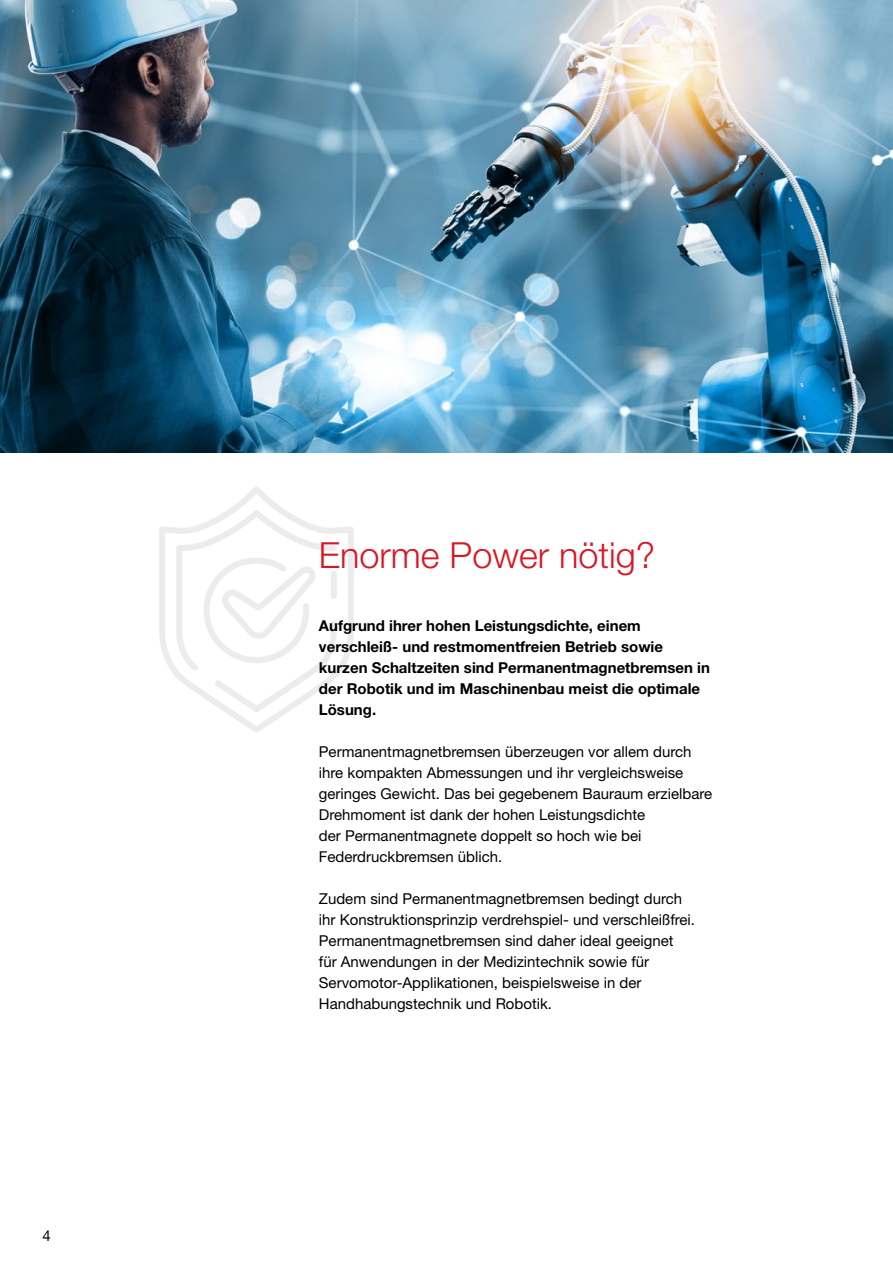
<style>
.page{position:relative;width:893px;height:1263px;background:#fff}
.page>*{position:absolute;margin:0;border:0;box-sizing:border-box;transform-origin:0 0}
.t1{font:300 36px "Helvetica Neue LT Pro";color:#d81724}
.t2{font:15px/21px "Helvetica Neue LT Pro";color:#000}
.t3{font:700 15px/21px "Helvetica Neue LT Pro";color:#000}
</style>
<div class="page">
<svg style="left:159px;top:487px;width:195px;height:246px"></svg>
<img style="left:0;top:0;width:893px;height:452px">
<p class="t2" style="left:43px;top:1225px;width:10px">4</p>
<h1 class="t1" style="left:319px;top:533px;width:338px">Enorme Power nötig?</h1>
<p class="t3" style="left:319px;top:614px;width:393px">Aufgrund ihrer hohen Leistungsdichte, einem verschleiß- und restmomentfreien Betrieb sowie kurzen Schaltzeiten sind Permanentmagnetbremsen in der Robotik und im Maschinenbau meist die optimale Lösung.</p>
<p class="t2" style="left:319px;top:740px;width:395px">Permanentmagnetbremsen überzeugen vor allem durch ihre kompakten Abmessungen und ihr vergleichsweise geringes Gewicht. Das bei gegebenem Bauraum erzielbare Drehmoment ist dank der hohen Leistungsdichte<br>der Permanentmagnete doppelt so hoch wie bei Federdruckbremsen üblich.</p>
<p class="t2" style="left:319px;top:887px;width:378px">Zudem sind Permanentmagnetbremsen bedingt durch ihr Konstruktionsprinzip verdrehspiel- und verschleißfrei.<br>Permanentmagnetbremsen sind daher ideal geeignet<br>für Anwendungen in der Medizintechnik sowie für Servomotor-Applikationen, beispielsweise in der Handhabungstechnik und Robotik.</p>
</div>
